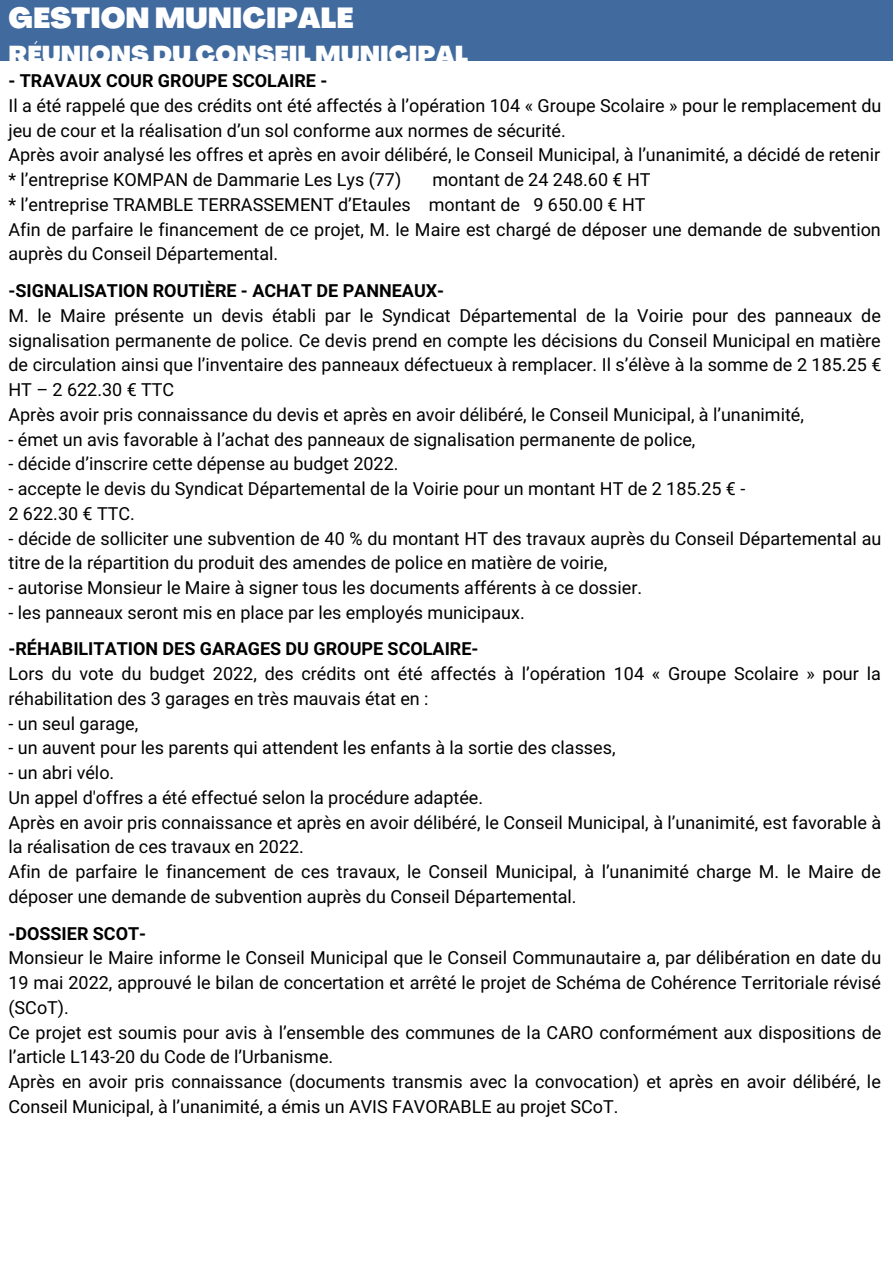
<style>
.page{position:relative;width:893px;height:1264px;background:#fff}
.page>*{position:absolute;margin:0;border:0;box-sizing:border-box;transform-origin:0 0}
.t1{font:900 28.5px "Agrandir";color:#fff}
.t2{font:900 24px "Agrandir";color:#fff}
.t3{font:18px/24.8px "Araboto";color:#000}
.t4{font:700 18px "Araboto";color:#000}
</style>
<div class="page">
<div style="left:0;top:0;width:892px;height:61px;background:#416a9e"></div>
<h1 class="t1" style="left:8px;top:7px;width:346px">GESTION MUNICIPALE</h1>
<h2 class="t2" style="left:8px;top:45px;width:461px">RÉUNIONS DU CONSEIL MUNICIPAL</h2>
<p class="t4" style="left:8px;top:70px;width:320px">- TRAVAUX COUR GROUPE SCOLAIRE -</p>
<p class="t3" style="left:8px;top:94px;width:874px">Il a été rappelé que des crédits ont été affectés à l’opération 104 « Groupe Scolaire » pour le remplacement du jeu de cour et la réalisation d’un sol conforme aux normes de sécurité.<br>Après avoir analysé les offres et après en avoir délibéré, le Conseil Municipal, à l’unanimité, a décidé de retenir * l’entreprise KOMPAN de Dammarie Les Lys (77)</p>
<p class="t3" style="left:8px;top:168px;width:873px;text-indent:424px">montant de 24 248.60 € HT<br>* l’entreprise TRAMBLE TERRASSEMENT d’Etaules montant de 9 650.00 € HT<br>Afin de parfaire le financement de ce projet, M. le Maire est chargé de déposer une demande de subvention auprès du Conseil Départemental.</p>
<p class="t4" style="left:8px;top:280px;width:437px">-SIGNALISATION ROUTIÈRE - ACHAT DE PANNEAUX-</p>
<p class="t3" style="left:8px;top:304px;width:874px">M. le Maire présente un devis établi par le Syndicat Départemental de la Voirie pour des panneaux de signalisation permanente de police. Ce devis prend en compte les décisions du Conseil Municipal en matière de circulation ainsi que l’inventaire des panneaux défectueux à remplacer. Il s’élève à la somme de 2 185.25 € HT – 2 622.30 € TTC<br>Après avoir pris connaissance du devis et après en avoir délibéré, le Conseil Municipal, à l’unanimité,</p>
<p class="t3" style="left:8px;top:427px;width:688px">- émet un avis favorable à l’achat des panneaux de signalisation permanente de police,</p>
<p class="t3" style="left:8px;top:452px;width:391px">- décide d’inscrire cette dépense au budget 2022.</p>
<p class="t3" style="left:8px;top:477px;width:738px">- accepte le devis du Syndicat Départemental de la Voirie pour un montant HT de 2 185.25 € -<br>2 622.30 € TTC.</p>
<p class="t3" style="left:8px;top:526px;width:874px">- décide de solliciter une subvention de 40 % du montant HT des travaux auprès du Conseil Départemental au titre de la répartition du produit des amendes de police en matière de voirie,</p>
<p class="t3" style="left:8px;top:576px;width:635px">- autorise Monsieur le Maire à signer tous les documents afférents à ce dossier.</p>
<p class="t3" style="left:8px;top:600px;width:517px">- les panneaux seront mis en place par les employés municipaux.</p>
<p class="t4" style="left:8px;top:638px;width:471px">-RÉHABILITATION DES GARAGES DU GROUPE SCOLAIRE-</p>
<p class="t3" style="left:8px;top:662px;width:873px">Lors du vote du budget 2022, des crédits ont été affectés à l’opération 104 « Groupe Scolaire » pour la réhabilitation des 3 garages en très mauvais état en :</p>
<p class="t3" style="left:8px;top:711px;width:131px">- un seul garage,</p>
<p class="t3" style="left:8px;top:736px;width:608px">- un auvent pour les parents qui attendent les enfants à la sortie des classes,</p>
<p class="t3" style="left:8px;top:761px;width:874px">- un abri vélo.<br>Un appel d'offres a été effectué selon la procédure adaptée.<br>Après en avoir pris connaissance et après en avoir délibéré, le Conseil Municipal, à l’unanimité, est favorable à la réalisation de ces travaux en 2022.<br>Afin de parfaire le financement de ces travaux, le Conseil Municipal, à l’unanimité charge M. le Maire de déposer une demande de subvention auprès du Conseil Départemental.</p>
<p class="t4" style="left:8px;top:922px;width:139px">-DOSSIER SCOT-</p>
<p class="t3" style="left:8px;top:946px;width:874px">Monsieur le Maire informe le Conseil Municipal que le Conseil Communautaire a, par délibération en date du 19 mai 2022, approuvé le bilan de concertation et arrêté le projet de Schéma de Cohérence Territoriale révisé (SCoT).<br>Ce projet est soumis pour avis à l’ensemble des communes de la CARO conformément aux dispositions de l’article L143-20 du Code de l’Urbanisme.<br>Après en avoir pris connaissance (documents transmis avec la convocation) et après en avoir délibéré, le Conseil Municipal, à l’unanimité, a émis un AVIS FAVORABLE au projet SCoT.</p>
</div>
